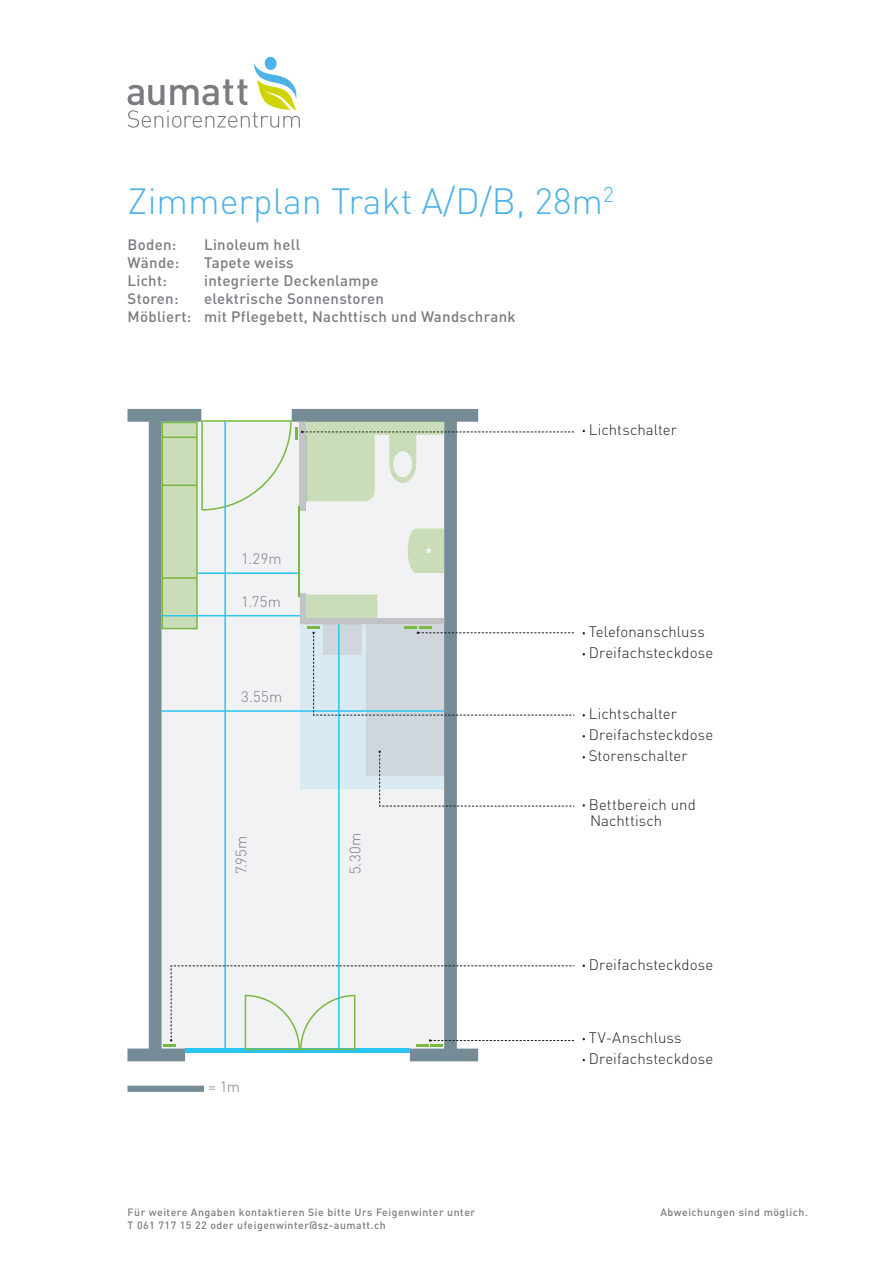
<style>
.page{position:relative;width:893px;height:1263px;background:#fff}
.page>*{position:absolute;margin:0;border:0;box-sizing:border-box;transform-origin:0 0}
.t1{font:300 36px "DIN";color:#4db2e7}
.t2{font:300 15px/21px "DIN";letter-spacing:.005em;color:#231f20}
.t3{font:500 15px/18px "DIN";letter-spacing:.02em;color:#7a7c81}
.t4{font:300 15px "DIN";letter-spacing:.015em;color:#7a7c81}
.t5{font:500 10.5px/12.6px "DIN";letter-spacing:.05em;color:#7a7c81}
</style>
<div class="page">
<div style="left:201px;top:409px;width:91px;height:556px;background:#f1f2f3"></div>
<svg style="left:128px;top:409px;width:73px;height:652px"></svg>
<svg style="left:292px;top:409px;width:186px;height:652px;fill:#f1f2f3"></svg>
<svg style="left:185px;top:1050px;width:225px;height:3px"></svg>
<hr style="left:224px;top:422px;width:2px;height:626px;background:#2bc4f3">
<hr style="left:338px;top:624px;width:2px;height:424px;background:#2bc4f3">
<div style="left:128px;top:1086px;width:76px;height:6px;background:#758b95"></div>
<div style="left:264px;top:57px;width:13px;height:13px;background:#4db2e7;border-radius:50%"></div>
<svg style="left:128px;top:63px;width:172px;height:65px"></svg>
<svg style="left:163px;top:965px;width:412px;height:85px"></svg>
<svg style="left:162px;top:420px;width:413px;height:387px"></svg>
<h1 class="t1" style="left:128px;top:179px;width:488px">Zimmerplan Trakt A/D/B, 28m<sup>2</sup></h1>
<p class="t3" style="left:128px;top:235px;width:50px">Boden:</p>
<p class="t3" style="left:204px;top:235px;width:98px">Linoleum hell</p>
<p class="t3" style="left:128px;top:253px;width:53px">Wände:</p>
<p class="t3" style="left:204px;top:253px;width:91px">Tapete weiss</p>
<p class="t3" style="left:128px;top:271px;width:41px">Licht:</p>
<p class="t3" style="left:204px;top:271px;width:176px">integrierte Deckenlampe</p>
<p class="t3" style="left:128px;top:289px;width:53px">Storen:</p>
<p class="t3" style="left:128px;top:289px;width:390px;text-indent:77px">elektrische Sonnenstoren<br>Möbliert: mit Pflegebett, Nachttisch und Wandschrank</p>
<p class="t4" style="left:241px;top:549px;width:42px">1.29m</p>
<p class="t4" style="left:241px;top:592px;width:41px">1.75m</p>
<p class="t4" style="left:241px;top:687px;width:43px">3.55m</p>
<p class="t4" style="left:232px;top:874px;width:40px;rotate:-90deg">7.95m</p>
<p class="t4" style="left:346px;top:874px;width:43px;rotate:-90deg">5.30m</p>
<p class="t4" style="left:208px;top:1077px;width:33px">= 1m</p>
<p class="t5" style="left:128px;top:1206px;width:349px">Für weitere Angaben kontaktieren Sie bitte Urs Feigenwinter unter<br>T 061 717 15 22 oder ufeigenwinter@sz-aumatt.ch</p>
<p class="t2" style="left:589px;top:419px;width:90px">Lichtschalter</p>
<p class="t2" style="left:589px;top:621px;width:126px">Telefonanschluss<br>Dreifachsteckdose</p>
<p class="t2" style="left:589px;top:703px;width:126px">Lichtschalter<br>Dreifachsteckdose<br>Storenschalter</p>
<p class="t2" style="left:589px;top:796px;width:108px;line-height:16.5px">Bettbereich und<br>Nachttisch</p>
<p class="t2" style="left:589px;top:954px;width:126px">Dreifachsteckdose</p>
<p class="t2" style="left:589px;top:1027px;width:126px">TV-Anschluss<br>Dreifachsteckdose</p>
<p class="t5" style="left:660px;top:1206px;width:149px">Abweichungen sind möglich.</p>
</div>
